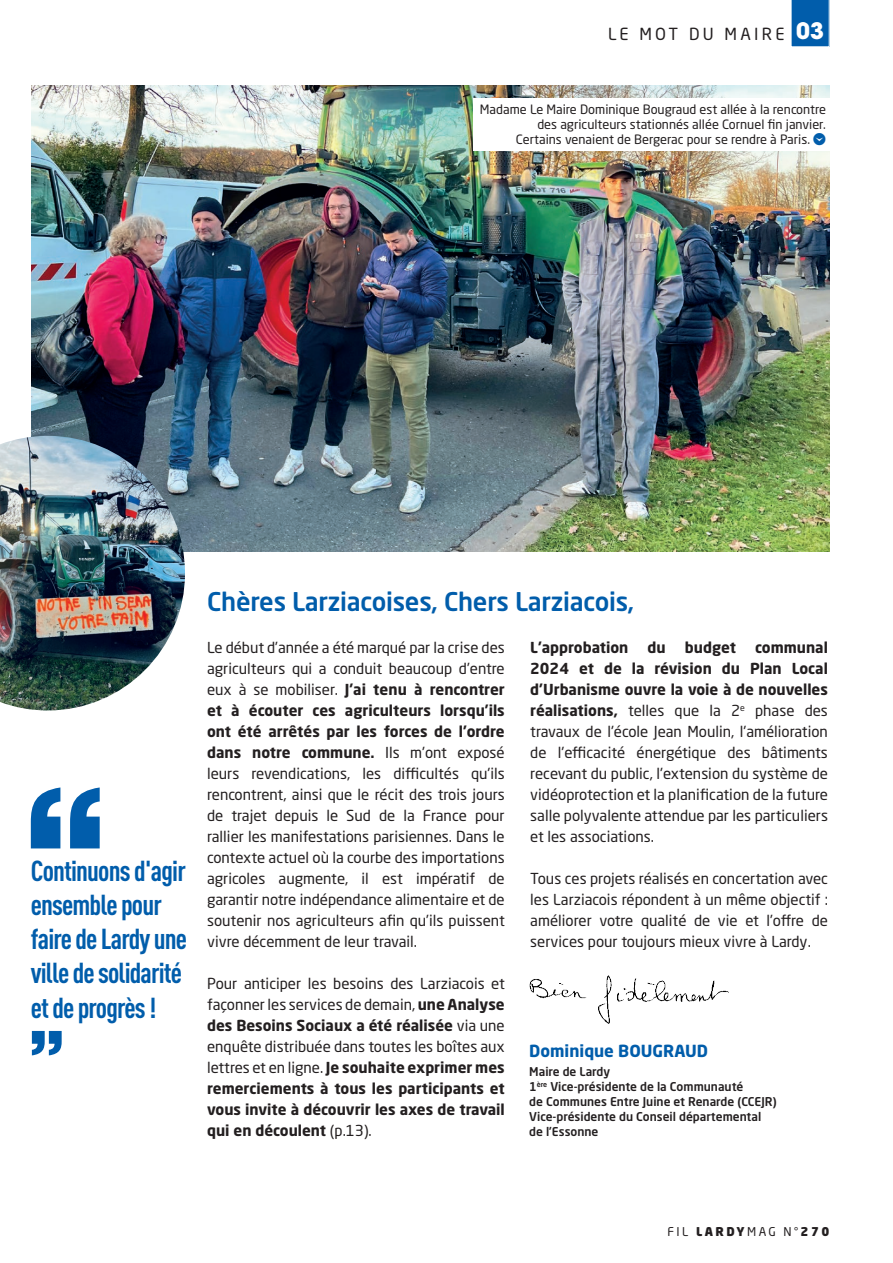
<style>
.page{position:relative;width:893px;height:1263px;background:#fff}
.page>*{position:absolute;margin:0;border:0;box-sizing:border-box;transform-origin:0 0}
.t1{font:700 condensed 28.5px/34.2px "DIN Pro";letter-spacing:-.03em;color:#015dab}
.t2{font:500 25.5px "Neo Sans Pro Grk";letter-spacing:-.01em;color:#015dab}
.t3{font:700 16.5px "Neo Sans Pro Grk";color:#015dab}
.t4{font:16.5px "Neo Sans Pro Grk";letter-spacing:.2em;color:#231f20}
.t5{font:15px/21px "Neo Sans Pro Grk";color:#231f20;text-align:justify}
.t6{font:700 15px/21px "Neo Sans Pro Grk";color:#231f20;text-align:justify}
.t7{font:12.75px/15px "Neo Sans Pro Grk";color:#231f20;text-align:right}
.t8{font:500 12px/15px "Neo Sans Pro Grk";color:#231f20}
.t9{font:12px "Neo Sans Pro Grk";letter-spacing:.2em;color:#231f20}
.s1{font-family:"ITC Avant Garde Std";font-weight:700;font-size:22.5px;color:#fff}
.s2{color:#015dab}
.s3{font-weight:700}
.s4{font-weight:400}
.s5{font-weight:900}
</style>
<div class="page">
<svg style="left:791px;top:0;width:38px;height:47px;background:#0a63ae"></svg>
<img style="left:529px;top:975px;width:200px;height:49px">
<svg style="left:31px;top:787px;width:69px;height:61px"></svg>
<svg style="left:32px;top:1031px;width:30px;height:24px"></svg>
<img style="left:32px;top:85px;width:797px;height:467px">
<div style="left:473px;top:98px;width:357px;height:53px;background:#fff"></div>
<img style="left:0;top:436px;width:185px;height:274px">
<p class="t4" style="left:608px;top:23px;width:217px">LE MOT DU MAIRE <span class="s1">03</span></p>
<p class="t7" style="left:480px;top:102px;width:348px">Madame Le Maire Dominique Bougraud est allée à la rencontre des agriculteurs stationnés allée Cornuel fin janvier.<br>Certains venaient de Bergerac pour se rendre à Paris. <span class="s2">▲</span></p>
<h1 class="t1" style="left:31px;top:851px;width:158px">Continuons d'agir ensemble pour faire de Lardy une ville de solidarité et de progrès !</h1>
<h2 class="t2" style="left:207px;top:585px;width:429px">Chères Larziacoises, Chers Larziacois,</h2>
<p class="t5" style="left:207px;top:637px;width:299px">Le début d’année a été marqué par la crise des agriculteurs qui a conduit beaucoup d’entre eux à se mobiliser. <span class="s3">J’ai tenu à rencontrer et à écouter ces agriculteurs lorsqu'ils ont été arrêtés par les forces de l'ordre dans notre commune.</span> Ils m'ont exposé leurs revendications, les difficultés qu'ils rencontrent, ainsi que le récit des trois jours de trajet depuis le Sud de la France pour rallier les manifestations parisiennes. Dans le contexte actuel où la courbe des importations agricoles augmente, il est impératif de garantir notre indépendance alimentaire et de soutenir nos agriculteurs afin qu’ils puissent vivre décemment de leur travail.</p>
<p class="t6" style="left:207px;top:972px;width:299px"><span class="s4">Pour anticiper les besoins des Larziacois et façonner les services de demain,</span> une Analyse des Besoins Sociaux a été réalisée <span class="s4">via une enquête distribuée dans toutes les boîtes aux lettres et en ligne.</span> Je souhaite exprimer mes remerciements à tous les participants et vous invite à découvrir les axes de travail qui en découlent <span class="s4">(p.13).</span></p>
<p class="t6" style="left:530px;top:636px;width:100px">L'approbation</p>
<p class="t6" style="left:648px;top:636px;width:20px">du</p>
<p class="t6" style="left:685px;top:636px;width:53px">budget</p>
<p class="t5" style="left:530px;top:637px;width:299px;text-indent:225px"><span class="s3">communal 2024 et de la révision du Plan Local d’Urbanisme ouvre la voie à de nouvelles réalisations,</span> telles que la 2<sup>e</sup> phase des travaux de l'école Jean Moulin, l'amélioration de l'efficacité énergétique des bâtiments recevant du public, l'extension du système de vidéoprotection et la planification de la future salle polyvalente attendue par les particuliers et les associations.</p>
<p class="t5" style="left:530px;top:868px;width:299px">Tous ces projets réalisés en concertation avec les Larziacois répondent à un même objectif : améliorer votre qualité de vie et l’offre de services pour toujours mieux vivre à Lardy.</p>
<p class="t3" style="left:529px;top:1040px;width:180px">Dominique BOUGRAUD</p>
<p class="t8" style="left:529px;top:1064px;width:249px">Maire de Lardy<br>1<sup>ère</sup> Vice-présidente de la Communauté<br>de Communes Entre Juine et Renarde (CCEJR)<br>Vice-présidente du Conseil départemental de l’Essonne</p>
<p class="t9" style="left:668px;top:1224px;width:163px">FIL <span class="s5">LARDY</span>MAG N°<span class="s5">270</span></p>
</div>
